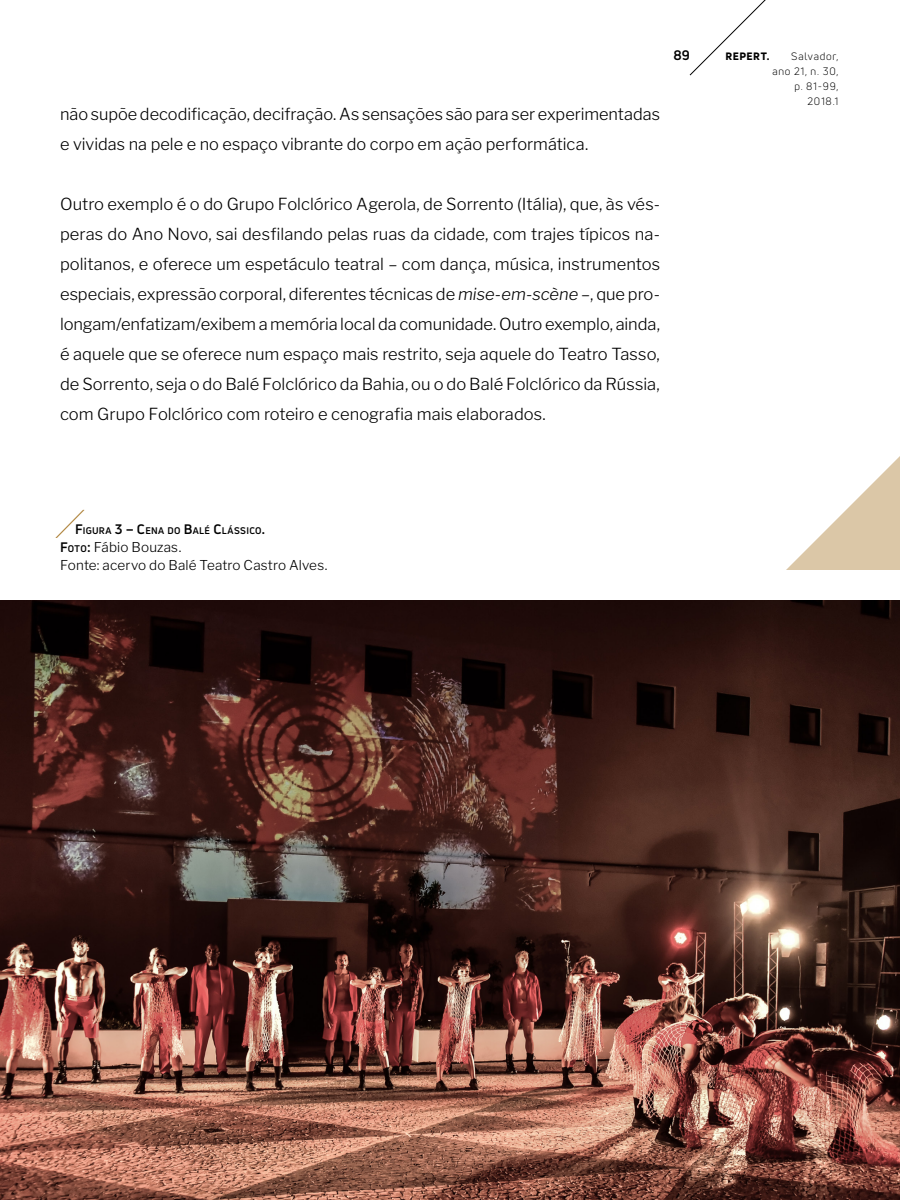
<style>
.page{position:relative;width:900px;height:1200px;background:#fff}
.page>*{position:absolute;margin:0;border:0;box-sizing:border-box;transform-origin:0 0}
.t1{font:300 39.3px "Uni Neue";color:#a57423;scale:1.2 1}
.t2{font:300 16.5px/30px "Libre Franklin";color:#000}
.t3{font:300 13.5px/18px "Libre Franklin";letter-spacing:.01em;color:#000}
.t4{font:700 13.5px "Uni Neue";color:#000}
.t5{font:10.5px/15px "Uni Neue";letter-spacing:.075em;color:#000;text-align:right}
.t6{font:800 10.5px "Uni Neue";letter-spacing:.05em;color:#000}
.t7{font:700 9.45px "Uni Neue";letter-spacing:.035em;color:#000}
.s1{font-style:italic}
.s2{font-size:13.5px}
.s3{font-family:"Uni Neue";font-weight:700}
.s4{font-family:"Uni Neue";font-weight:700;font-size:9.45px}
</style>
<div class="page">
<img style="left:0;top:600px;width:900px;height:600px">
<svg style="left:786px;top:456px;width:114px;height:114px"></svg>
<svg style="left:689px;top:0;width:77px;height:76px"></svg>
<p class="t2" style="left:60px;top:99px;width:601px">não supõe decodificação, decifração. As sensações são para ser experimentadas e vividas na pele e no espaço vibrante do corpo em ação performática.</p>
<p class="t4" style="left:673px;top:47px;width:18px">89</p>
<p class="t6" style="left:725px;top:49px;width:45px">REPERT.</p>
<p class="t5" style="left:772px;top:49px;width:68px">Salvador, ano 21, n. 30, p. 81-99,<br>2018.1</p>
<p class="t2" style="left:60px;top:189px;width:602px;text-align:justify">Outro exemplo é o do Grupo Folclórico Agerola, de Sorrento (Itália), que, às vés&shy;peras do Ano Novo, sai desfilando pelas ruas da cidade, com trajes típicos na&shy;politanos, e oferece um espetáculo teatral – com dança, música, instrumentos especiais, expressão corporal, diferentes técnicas de <span class="s1">mise-em-scène</span> –, que pro&shy;longam/enfatizam/exibem a memória local da comunidade. Outro exemplo, ainda, é aquele que se oferece num espaço mais restrito, seja aquele do Teatro Tasso, de Sorrento, seja o do Balé Folclórico da Bahia, ou o do Balé Folclórico da Rússia, com Grupo Folclórico com roteiro e cenografia mais elaborados.</p>
<h1 class="t1" style="left:66px;top:500px;width:25px">⁄</h1>
<p class="t7" style="left:75px;top:524px;width:192px"><span class="s2">F</span>IGURA <span class="s2">3 – C</span>ENA DO <span class="s2">B</span>ALÉ <span class="s2">C</span>LÁSSICO<span class="s2">.</span></p>
<p class="t3" style="left:60px;top:538px;width:269px"><span class="s3">F</span><span class="s4">OTO</span><span class="s3">:</span> Fábio Bouzas.<br>Fonte: acervo do Balé Teatro Castro Alves.</p>
</div>
